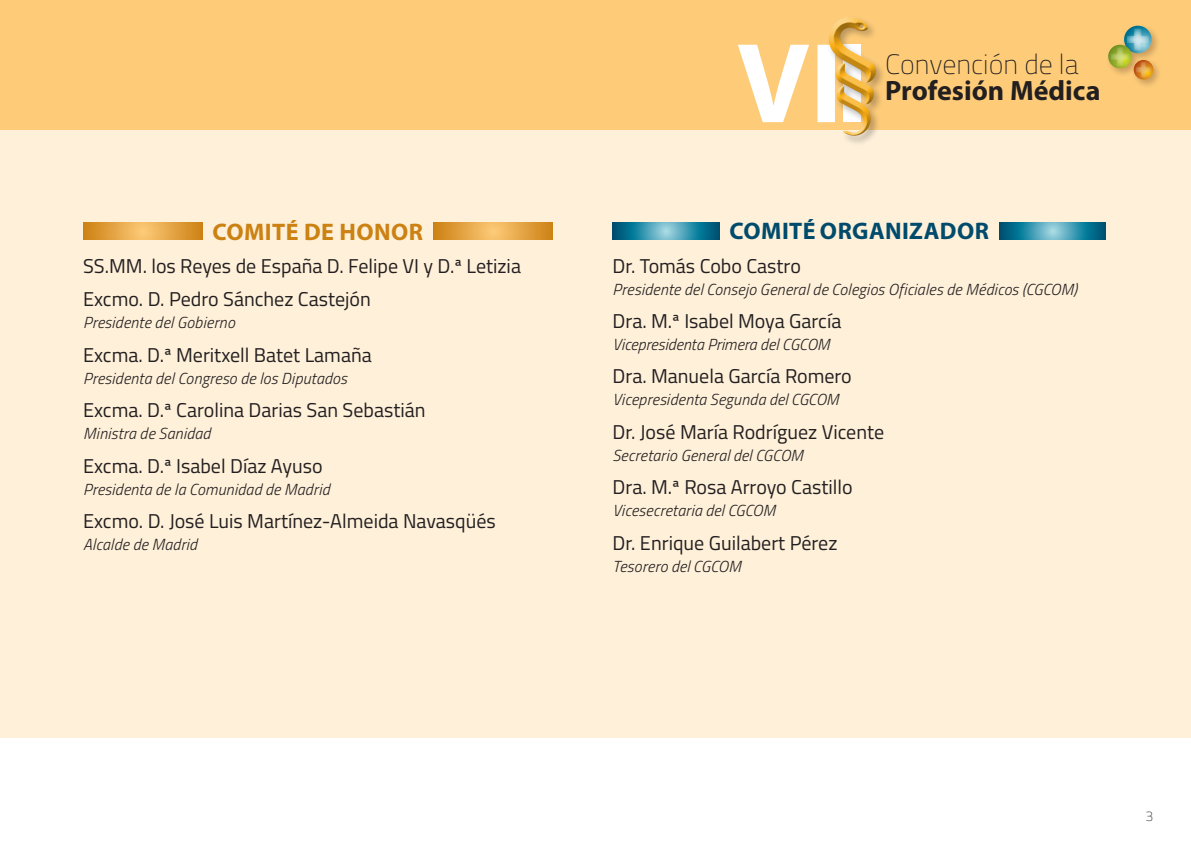
<style>
.page{position:relative;width:1191px;height:851px;background:#fff}
.page>*{position:absolute;margin:0;border:0;box-sizing:border-box;transform-origin:0 0}
.t1{font:700 28px "Myriad Pro";color:#231f20}
.t2{font:100 28px "Titillium Web";color:#231f20}
.t3{font:700 24px "Myriad Pro";letter-spacing:.015em;color:#004b6c}
.t4{font:700 24px "Myriad Pro";letter-spacing:.02em;color:#cc8113}
.t5{font:20px/33.4px "Titillium Web";color:#231f20}
.t6{font:italic 300 16px "Titillium Web";letter-spacing:.015em;color:#231f20}
.t7{font:100 14px "Titillium Web";color:#231f20}
</style>
<div class="page">
<div style="left:0;top:0;width:1191px;height:130px;background:#fecc79"></div>
<div style="left:0;top:130px;width:1191px;height:607px;background:#fef0d9"></div>
<svg style="left:83px;top:223px;width:119px;height:17px;background:#e4a444"></svg>
<svg style="left:433px;top:223px;width:119px;height:17px;background:#e4a444"></svg>
<svg style="left:612px;top:222px;width:107px;height:17px;background:#328da7"></svg>
<svg style="left:999px;top:222px;width:107px;height:17px;background:#328da7"></svg>
<div style="left:1130px;top:57px;width:32px;height:32px;background:#1b0000;opacity:.23"></div>
<svg style="left:1133px;top:60px;width:20px;height:20px"></svg>
<div style="left:1121px;top:23px;width:39px;height:39px;background:#1b0000;opacity:.23"></div>
<svg style="left:1124px;top:26px;width:27px;height:27px"></svg>
<svg style="left:1108px;top:45px;width:23px;height:23px"></svg>
<svg style="left:1110px;top:28px;width:41px;height:50px"></svg>
<div style="left:826px;top:15px;width:60px;height:131px;background:#231f20;opacity:.3"></div>
<svg style="left:738px;top:17px;width:90px;height:119px"></svg>
<div style="left:828px;top:17px;width:48px;height:119px;background:#231f20;opacity:.52"></div>
<p class="t4" style="left:212px;top:216px;width:212px">COMITÉ DE HONOR</p>
<p class="t5" style="left:83px;top:248px;width:439px">SS.MM. los Reyes de España D. Felipe VI y D.ª Letizia<br>Excmo. D. Pedro Sánchez Castejón</p>
<p class="t6" style="left:83px;top:311px;width:153px">Presidente del Gobierno</p>
<p class="t5" style="left:83px;top:337px;width:290px">Excma. D.ª Meritxell Batet Lamaña</p>
<p class="t6" style="left:83px;top:366px;width:265px">Presidenta del Congreso de los Diputados</p>
<p class="t5" style="left:83px;top:392px;width:344px">Excma. D.ª Carolina Darias San Sebastián</p>
<p class="t6" style="left:83px;top:422px;width:129px">Ministra de Sanidad</p>
<p class="t5" style="left:83px;top:448px;width:241px">Excma. D.ª Isabel Díaz Ayuso</p>
<p class="t6" style="left:83px;top:477px;width:248px">Presidenta de la Comunidad de Madrid</p>
<p class="t5" style="left:83px;top:503px;width:414px">Excmo. D. José Luis Martínez-Almeida Navasqüés</p>
<p class="t6" style="left:83px;top:532px;width:116px">Alcalde de Madrid</p>
<h1 class="t2" style="left:885px;top:45px;width:195px">Convención de la</h1>
<h1 class="t1" style="left:885px;top:72px;width:217px">Profesión Médica</h1>
<p class="t3" style="left:729px;top:215px;width:261px">COMITÉ ORGANIZADOR</p>
<p class="t5" style="left:612px;top:248px;width:190px">Dr. Tomás Cobo Castro</p>
<p class="t6" style="left:612px;top:277px;width:466px">Presidente del Consejo General de Colegios Oficiales de Médicos (CGCOM)</p>
<p class="t5" style="left:612px;top:303px;width:230px">Dra. M.ª Isabel Moya García</p>
<p class="t6" style="left:612px;top:333px;width:219px">Vicepresidenta Primera del CGCOM</p>
<p class="t5" style="left:612px;top:358px;width:241px">Dra. Manuela García Romero</p>
<p class="t6" style="left:612px;top:388px;width:228px">Vicepresidenta Segunda del CGCOM</p>
<p class="t5" style="left:612px;top:414px;width:273px">Dr. José María Rodríguez Vicente</p>
<p class="t6" style="left:612px;top:443px;width:192px">Secretario General del CGCOM</p>
<p class="t5" style="left:612px;top:469px;width:241px">Dra. M.ª Rosa Arroyo Castillo</p>
<p class="t6" style="left:612px;top:499px;width:164px">Vicesecretaria del CGCOM</p>
<p class="t5" style="left:612px;top:524px;width:226px">Dr. Enrique Guilabert Pérez</p>
<p class="t6" style="left:612px;top:554px;width:130px">Tesorero del CGCOM</p>
<p class="t7" style="left:1145px;top:806px;width:9px">3</p>
</div>
